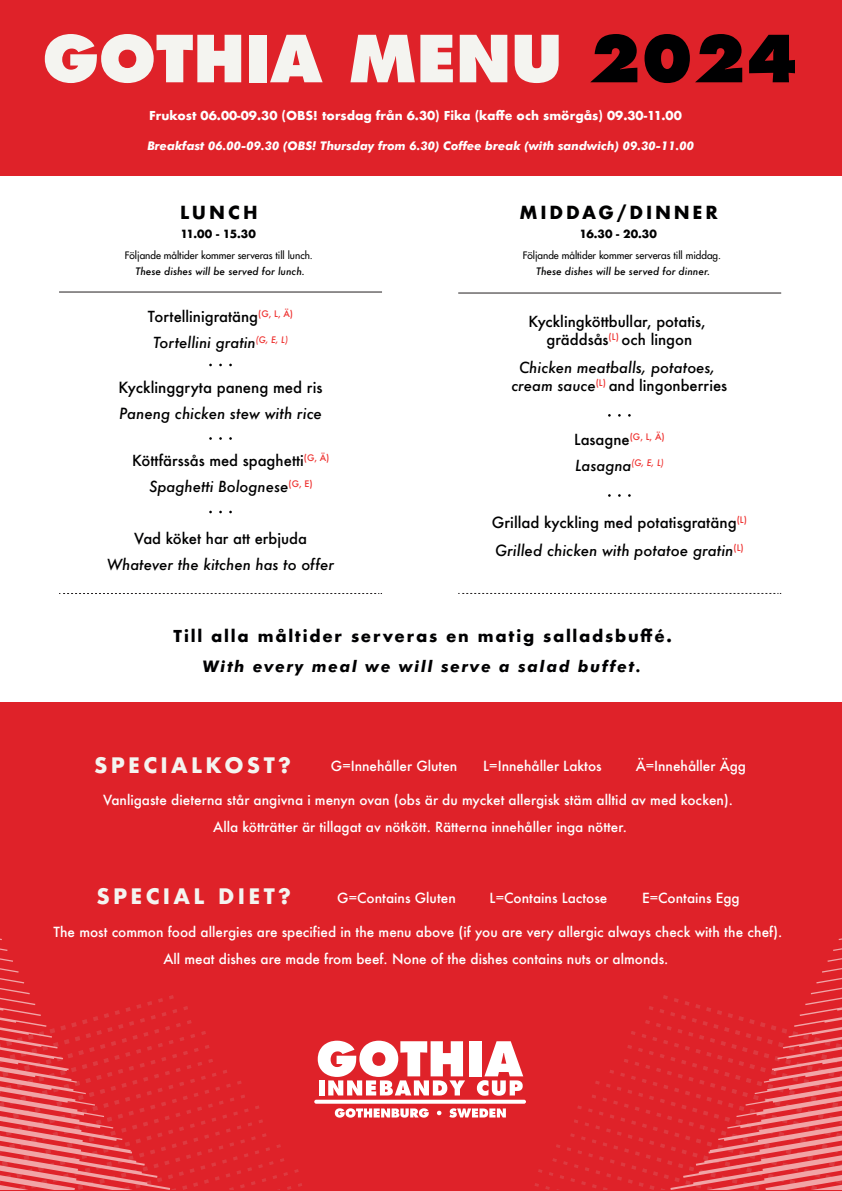
<style>
.page{position:relative;width:842px;height:1191px;background:#fff}
.page>*{position:absolute;margin:0;border:0;box-sizing:border-box;transform-origin:0 0}
.t1{font:800 63px "Futura LT";color:#f4f4f0}
.t2{font:700 20.8px "Futura";letter-spacing:.16em;color:#f4f4f0}
.t3{font:700 17.5px "Futura";letter-spacing:.16em;color:#000001}
.t4{font:700 16px "Futura";letter-spacing:.11em;color:#000002}
.t5{font:italic 700 16px "Futura BT";letter-spacing:.11em;color:#000002}
.t6{font:500 15px/27.4px "Futura";color:#000001}
.t7{font:italic 500 15px "Futura";color:#000001}
.t8{font:500 14.8px/25.7px "Futura";color:#000001;text-align:center}
.t9{font:italic 500 14.8px/18px "Futura";color:#000001;text-align:center}
.t10{font:500 13.6px/27.2px "Futura";color:#fff;text-align:center}
.t11{font:italic 700 12px "Futura BT";color:#fff}
.t12{font:700 12px "Futura";color:#fff}
.t13{font:700 11px "Futura";color:#000001}
.t14{font:10px "Futura LT";color:#000001}
.t15{font:italic 500 10px "Futura";color:#000001}
.s1{color:#000001}
.s2{font-style:italic}
.s3{font-style:normal}
</style>
<div class="page">
<div style="left:0;top:0;width:842px;height:175px;background:#df2229"></div>
<div style="left:0;top:702px;width:842px;height:489px;background:#df2229"></div>
<div style="left:469px;top:1041px;width:13px;height:35px;background:#fff"></div>
<svg style="left:318px;top:1040px;width:147px;height:55px"></svg>
<svg style="left:477px;top:1041px;width:46px;height:54px"></svg>
<svg style="left:335px;top:1108px;width:94px;height:9px"></svg>
<svg style="left:437px;top:1110px;width:4px;height:5px"></svg>
<svg style="left:449px;top:1108px;width:57px;height:9px"></svg>
<svg style="left:314px;top:1099px;width:212px;height:4px"></svg>
<hr style="left:59px;top:291px;width:323px;height:1px;background:#231f20">
<svg style="left:59px;top:593px;width:323px;height:1px"></svg>
<svg style="left:458px;top:593px;width:323px;height:1px"></svg>
<hr style="left:458px;top:292px;width:323px;height:1px;background:#231f20">
<svg style="left:0;top:938px;width:302px;height:252px"></svg>
<svg style="left:535px;top:938px;width:307px;height:252px"></svg>
<h1 class="t1" style="left:43px;top:19px;width:757px">GOTHIA MENU <span class="s1">2024</span></h1>
<p class="t12" style="left:149px;top:107px;width:534px">Frukost 06.00-09.30 (OBS! torsdag från 6.30) Fika (kaffe och smörgås) 09.30-11.00</p>
<p class="t11" style="left:147px;top:138px;width:548px">Breakfast 06.00-09.30 (OBS! Thursday from 6.30) Coffee break (with sandwich) 09.30-11.00</p>
<p class="t3" style="left:180px;top:200px;width:79px">LUNCH</p>
<p class="t13" style="left:180px;top:226px;width:77px">11.00 - 15.30</p>
<p class="t14" style="left:125px;top:248px;width:190px">Följande måltider kommer serveras till lunch.</p>
<p class="t15" style="left:136px;top:264px;width:171px">These dishes will be served for lunch.</p>
<p class="t8" style="left:148px;top:303px;width:147px">Tortellinigratäng<sup>(G,</sup> <sup>L,</sup> <sup>Ä)<br></sup><span class="s2">Tortellini gratin</span><sup>(G,</sup> <sup>E,</sup> <sup>L)</sup></p>
<p class="t6" style="left:119px;top:373px;width:205px">Kycklinggryta paneng med ris</p>
<p class="t7" style="left:119px;top:402px;width:204px">Paneng chicken stew with rice</p>
<p class="t8" style="left:132px;top:448px;width:199px">Köttfärssås med spaghetti<sup>(G,</sup> <sup>Ä)<br></sup><span class="s2">Spaghetti Bolognese</span><sup>(G,</sup> <sup>E)</sup></p>
<p class="t8" style="left:134px;top:525px;width:174px">Vad köket har att erbjuda</p>
<p class="t9" style="left:107px;top:555px;width:229px">Whatever the kitchen has to offer</p>
<p class="t3" style="left:519px;top:200px;width:200px">MIDDAG/DINNER</p>
<p class="t13" style="left:579px;top:226px;width:79px">16.30 - 20.30</p>
<p class="t14" style="left:523px;top:248px;width:200px">Följande måltider kommer serveras till middag.</p>
<p class="t15" style="left:536px;top:264px;width:176px">These dishes will be served for dinner.</p>
<p class="t8" style="left:528px;top:312px;width:179px;line-height:18px">Kycklingköttbullar, potatis, gräddsås<sup>(L)</sup> och lingon</p>
<p class="t9" style="left:511px;top:358px;width:217px">Chicken meatballs, potatoes, cream sauce<sup>(L)</sup> <span class="s3">and lingonberries</span></p>
<p class="t8" style="left:574px;top:426px;width:92px;text-align:left">Lasagne<sup>(G,</sup> <sup>L,</sup> <sup>Ä)<br></sup><span class="s2">Lasagna</span><sup>(G,</sup> <sup>E,</sup> <sup>L)</sup></p>
<p class="t6" style="left:492px;top:509px;width:257px">Grillad kyckling med potatisgratäng<sup>(L)<br></sup><span class="s2">Grilled chicken with potatoe gratin</span><sup>(L)</sup></p>
<p class="t4" style="left:174px;top:624px;width:500px">Till alla måltider serveras en matig salladsbuffé.</p>
<p class="t5" style="left:203px;top:657px;width:440px">With every meal we will serve a salad buffet.</p>
<h2 class="t2" style="left:94px;top:749px;width:198px">SPECIALKOST?</h2>
<p class="t10" style="left:331px;top:752px;width:128px">G=Innehåller Gluten</p>
<p class="t10" style="left:483px;top:752px;width:120px">L=Innehåller Laktos</p>
<p class="t10" style="left:636px;top:752px;width:112px">Ä=Innehåller Ägg</p>
<p class="t10" style="left:103px;top:786px;width:632px">Vanligaste dieterna står angivna i menyn ovan (obs är du mycket allergisk stäm alltid av med kocken).<br>Alla kötträtter är tillagat av nötkött. Rätterna innehåller inga nötter.</p>
<h2 class="t2" style="left:96px;top:881px;width:196px">SPECIAL DIET?</h2>
<p class="t10" style="left:337px;top:884px;width:120px">G=Contains Gluten</p>
<p class="t10" style="left:490px;top:884px;width:119px">L=Contains Lactose</p>
<p class="t10" style="left:642px;top:884px;width:99px">E=Contains Egg</p>
<p class="t10" style="left:54px;top:917px;width:730px">The most common food allergies are specified in the menu above (if you are very allergic always check with the chef).<br>All meat dishes are made from beef. None of the dishes contains nuts or almonds.</p>
</div>
